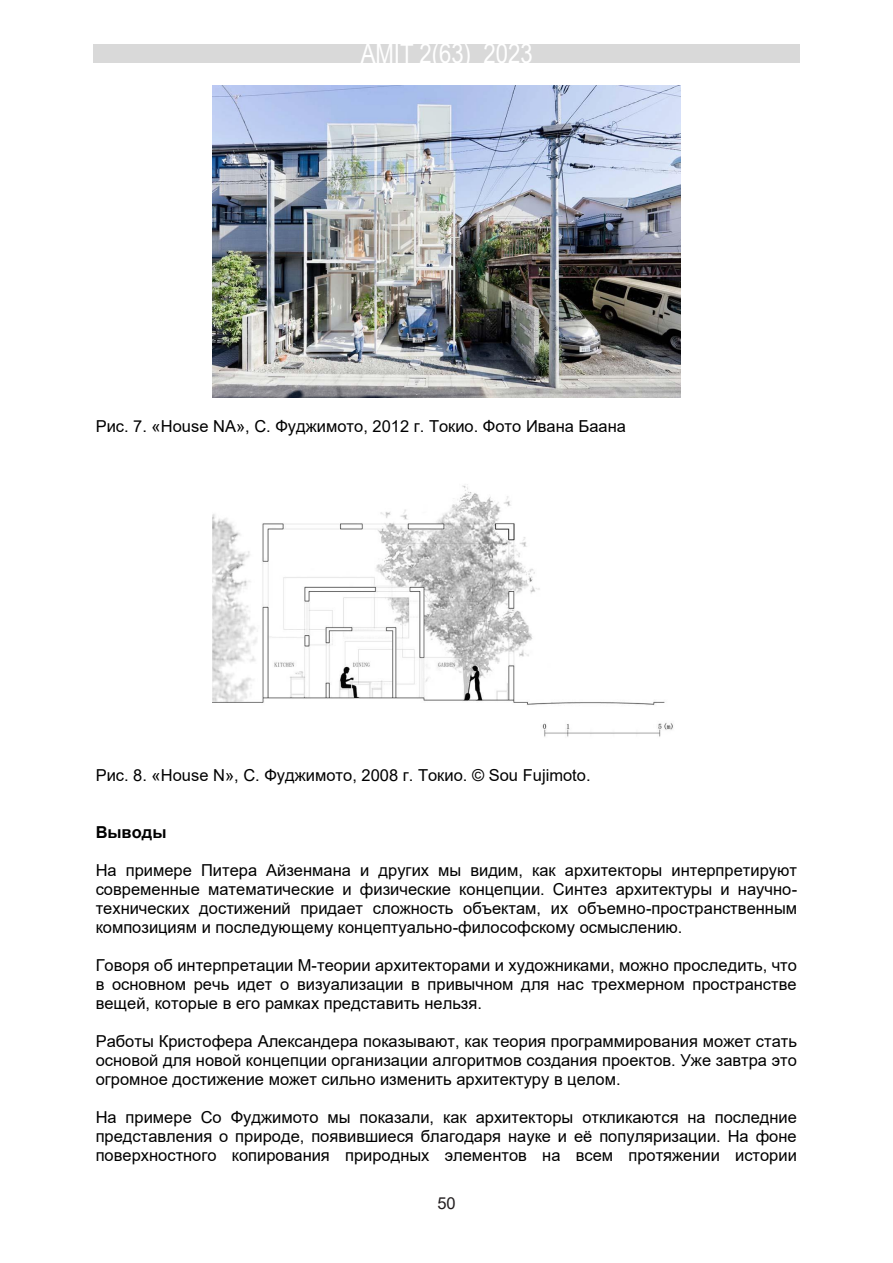
<style>
.page{position:relative;width:893px;height:1263px;background:#fff}
.page>*{position:absolute;margin:0;border:0;box-sizing:border-box;transform-origin:0 0}
.t1{font:27px "Arial Narrow";color:#fff}
.t2{font:16.5px/19px "Arial";color:#000;text-align:justify}
.t3{font:700 16.5px "Arial";color:#000}
.t4{font:16.5px "Arial";color:#231f20}
</style>
<div class="page">
<div style="left:93px;top:44px;width:707px;height:19px;background:#d9d9d9"></div>
<img style="left:212px;top:85px;width:468px;height:312px">
<img style="left:212px;top:484px;width:461px;height:253px">
<h1 class="t1" style="left:361px;top:34px;width:173px">AMIT 2(63) 2023</h1>
<p class="t2" style="left:96px;top:417px;width:532px">Рис. 7. «House NA», С. Фуджимото, 2012 г. Токио. Фото Ивана Баана</p>
<p class="t2" style="left:96px;top:766px;width:496px">Рис. 8. «House N», С. Фуджимото, 2008 г. Токио. © Sou Fujimoto.</p>
<p class="t3" style="left:96px;top:821px;width:72px">Выводы</p>
<p class="t2" style="left:96px;top:861px;width:703px">На примере Питера Айзенмана и других мы видим, как архитекторы интерпретируют современные математические и физические концепции. Синтез архитектуры и научно&shy;технических достижений придает сложность объектам, их объемно-пространственным композициям и последующему концептуально-философскому осмыслению.</p>
<p class="t2" style="left:96px;top:955px;width:703px">Говоря об интерпретации М-теории архитекторами и художниками, можно проследить, что в основном речь идет о визуализации в привычном для нас трехмерном пространстве вещей, которые в его рамках представить нельзя.</p>
<p class="t2" style="left:96px;top:1032px;width:703px">Работы Кристофера Александера показывают, как теория программирования может стать основой для новой концепции организации алгоритмов создания проектов. Уже завтра это огромное достижение может сильно изменить архитектуру в целом.</p>
<p class="t2" style="left:96px;top:1107px;width:703px">На примере Со Фуджимото мы показали, как архитекторы откликаются на последние представления о природе, появившиеся благодаря науке и её популяризации. На фоне поверхностного копирования природных элементов на всем протяжении истории</p>
<p class="t4" style="left:437px;top:1191px;width:20px">50</p>
</div>
